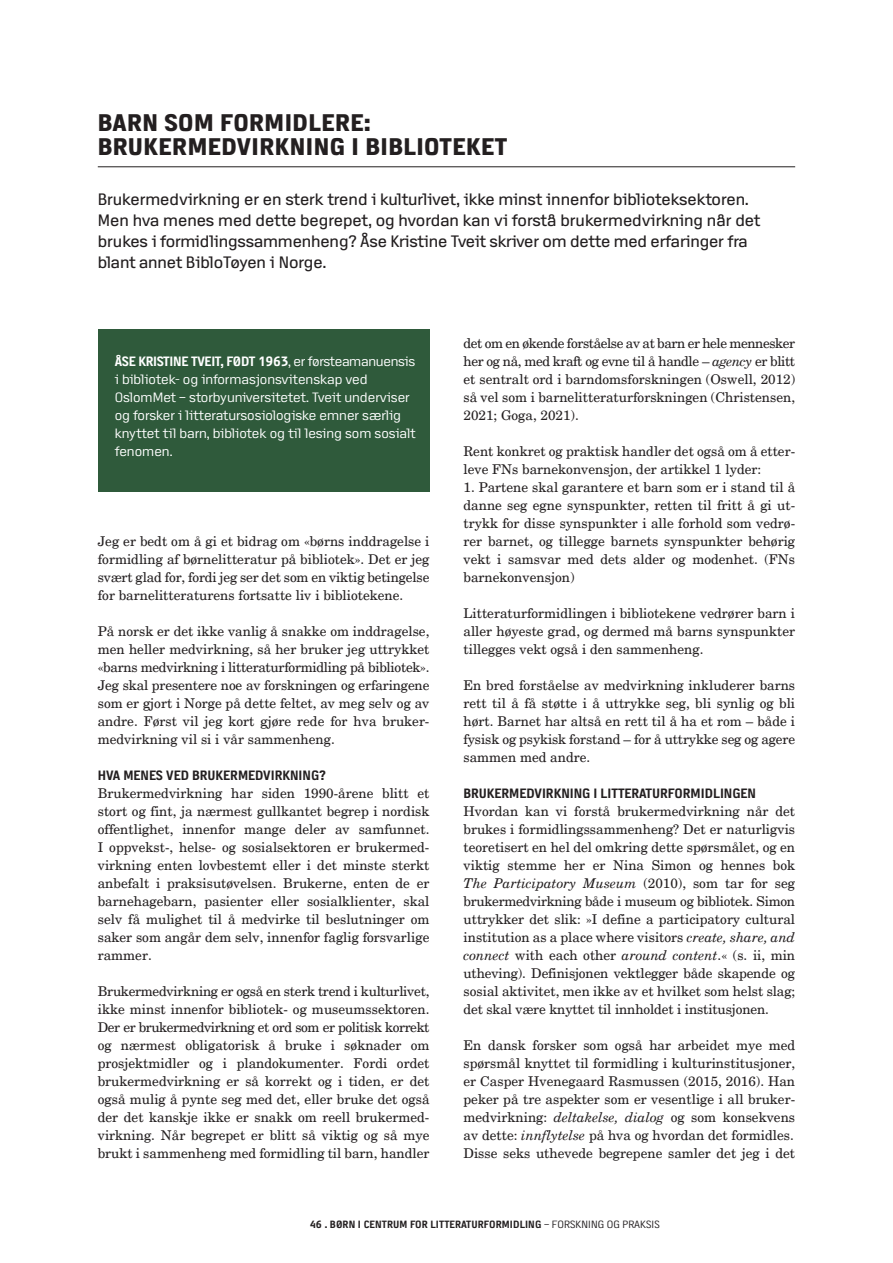
<style>
.page{position:relative;width:893px;height:1263px;background:#fff}
.page>*{position:absolute;margin:0;border:0;box-sizing:border-box;transform-origin:0 0}
.HEADER_BOLD_16_pkt{font:800 24px "Access";letter-spacing:.02em;color:#231f20}
.t1{font:16.5px/21px "Access";letter-spacing:-.01em;color:#231f20}
.P-COPY_CS_9_pkt{font:13.5px/18px "New Century Schlbk";color:#231f20;text-align:justify}
.t2{font:13.5px/18px "Access";color:#fff}
.H4-SUBHEADER_BOLD_9{font:700 13.5px "Access";color:#231f20}
.t3{font:700 10.5px "Access";letter-spacing:.01em;color:#231f20}
.s1{font-weight:700}
.s2{font-style:italic}
.s3{font-weight:400}
</style>
<div class="page">
<div style="left:98px;top:330px;width:331px;height:162px;background:#2f5a3b"></div>
<hr style="left:98px;top:166px;width:697px;height:1px;background:#231f20">
<h2 class="HEADER_BOLD_16_pkt" style="left:98px;top:109px;width:274px">BARN SOM FORMIDLERE:</h2>
<h2 class="HEADER_BOLD_16_pkt" style="left:98px;top:133px;width:411px">BRUKERMEDVIRKNING I BIBLIOTEKET</h2>
<p class="t1" style="left:98px;top:188px;width:664px">Brukermedvirkning er en sterk trend i kulturlivet, ikke minst innenfor biblioteksektoren.<br>Men hva menes med dette begrepet, og hvordan kan vi forstå brukermedvirkning når det brukes i formidlingssammenheng? Åse Kristine Tveit skriver om dette med erfaringer fra blant annet BibloTøyen i Norge.</p>
<p class="t2" style="left:115px;top:352px;width:302px"><span class="s1">ÅSE KRISTINE TVEIT, FØDT 1963</span>, er førsteamanuensis i bibliotek- og informasjonsvitenskap ved OslomMet – storbyuniversitetet. Tveit underviser og forsker i litteratursosiologiske emner særlig knyttet til barn, bibliotek og til lesing som sosialt fenomen.</p>
<p class="P-COPY_CS_9_pkt" style="left:98px;top:532px;width:333px">Jeg er bedt om å gi et bidrag om «børns inddragelse i formidling af børnelitteratur på bibliotek». Det er jeg svært glad for, fordi jeg ser det som en viktig betingelse for barnelitteraturens fortsatte liv i bibliotekene.</p>
<p class="P-COPY_CS_9_pkt" style="left:98px;top:622px;width:333px">På norsk er det ikke vanlig å snakke om inddragelse, men heller medvirkning, så her bruker jeg uttrykket «barns medvirkning i litteraturformidling på bibliotek».<br>Jeg skal presentere noe av forskningen og erfaringene som er gjort i Norge på dette feltet, av meg selv og av andre. Først vil jeg kort gjøre rede for hva bruker&shy;medvirkning vil si i vår sammenheng.</p>
<h4 class="H4-SUBHEADER_BOLD_9" style="left:98px;top:767px;width:230px">HVA MENES VED BRUKERMEDVIRKNING?</h4>
<p class="P-COPY_CS_9_pkt" style="left:98px;top:784px;width:333px">Brukermedvirkning har siden 1990-årene blitt et stort og fint, ja nærmest gullkantet begrep i nordisk offentlighet, innenfor mange deler av samfunnet.<br>I oppvekst-, helse- og sosialsektoren er brukermed&shy;virkning enten lovbestemt eller i det minste sterkt anbefalt i praksisutøvelsen. Brukerne, enten de er barnehagebarn, pasienter eller sosialklienter, skal selv få mulighet til å medvirke til beslutninger om saker som angår dem selv, innenfor faglig forsvarlige rammer.</p>
<p class="P-COPY_CS_9_pkt" style="left:98px;top:982px;width:333px">Brukermedvirkning er også en sterk trend i kulturlivet, ikke minst innenfor bibliotek- og museumssektoren.<br>Der er brukermedvirkning et ord som er politisk korrekt og nærmest obligatorisk å bruke i søknader om prosjektmidler og i plandokumenter. Fordi ordet brukermedvirkning er så korrekt og i tiden, er det også mulig å pynte seg med det, eller bruke det også der det kanskje ikke er snakk om reell brukermed&shy;virkning. Når begrepet er blitt så viktig og så mye brukt i sammenheng med formidling til barn, handler</p>
<p class="P-COPY_CS_9_pkt" style="left:463px;top:334px;width:333px">det om en økende forståelse av at barn er hele mennesker her og nå, med kraft og evne til å handle – <span class="s2">agency</span> er blitt et sentralt ord i barndomsforskningen (Oswell, 2012) så vel som i barnelitteraturforskningen (Christensen, 2021; Goga, 2021).</p>
<p class="P-COPY_CS_9_pkt" style="left:463px;top:442px;width:333px">Rent konkret og praktisk handler det også om å etter&shy;leve FNs barnekonvensjon, der artikkel 1 lyder:</p>
<p class="P-COPY_CS_9_pkt" style="left:463px;top:478px;width:333px">1. Partene skal garantere et barn som er i stand til å danne seg egne synspunkter, retten til fritt å gi ut&shy;trykk for disse synspunkter i alle forhold som vedrø&shy;rer barnet, og tillegge barnets synspunkter behørig vekt i samsvar med dets alder og modenhet. (FNs barnekonvensjon)</p>
<p class="P-COPY_CS_9_pkt" style="left:463px;top:604px;width:333px">Litteraturformidlingen i bibliotekene vedrører barn i aller høyeste grad, og dermed må barns synspunkter tillegges vekt også i den sammenheng.</p>
<p class="P-COPY_CS_9_pkt" style="left:463px;top:676px;width:333px">En bred forståelse av medvirkning inkluderer barns rett til å få støtte i å uttrykke seg, bli synlig og bli hørt. Barnet har altså en rett til å ha et rom – både i fysisk og psykisk forstand – for å uttrykke seg og agere sammen med andre.</p>
<h4 class="H4-SUBHEADER_BOLD_9" style="left:463px;top:785px;width:294px">BRUKERMEDVIRKNING I LITTERATURFORMIDLINGEN</h4>
<p class="P-COPY_CS_9_pkt" style="left:463px;top:802px;width:333px">Hvordan kan vi forstå brukermedvirkning når det brukes i formidlingssammenheng? Det er naturligvis teoretisert en hel del omkring dette spørsmålet, og en viktig stemme her er Nina Simon og hennes bok <span class="s2">The Participatory Museum</span> (2010), som tar for seg brukermedvirkning både i museum og bibliotek. Simon uttrykker det slik: »I define a participatory cultural institution as a place where visitors <span class="s2">create, share, and connect</span> with each other <span class="s2">around content</span>.« (s. ii, min utheving). Definisjonen vektlegger både skapende og sosial aktivitet, men ikke av et hvilket som helst slag; det skal være knyttet til innholdet i institusjonen.</p>
<p class="P-COPY_CS_9_pkt" style="left:463px;top:1036px;width:333px">En dansk forsker som også har arbeidet mye med spørsmål knyttet til formidling i kulturinstitusjoner, er Casper Hvenegaard Rasmussen (2015, 2016). Han peker på tre aspekter som er vesentlige i all bruker&shy;medvirkning: <span class="s2">deltakelse, dialog</span> og som konsekvens av dette: <span class="s2">innflytelse</span> på hva og hvordan det formidles.</p>
<p class="P-COPY_CS_9_pkt" style="left:463px;top:1144px;width:333px">Disse seks uthevede begrepene samler det jeg i det</p>
<p class="t3" style="left:310px;top:1218px;width:351px">46 . BØRN I CENTRUM FOR LITTERATURFORMIDLING <span class="s3">– FORSKNING OG PRAKSIS</span></p>
</div>
